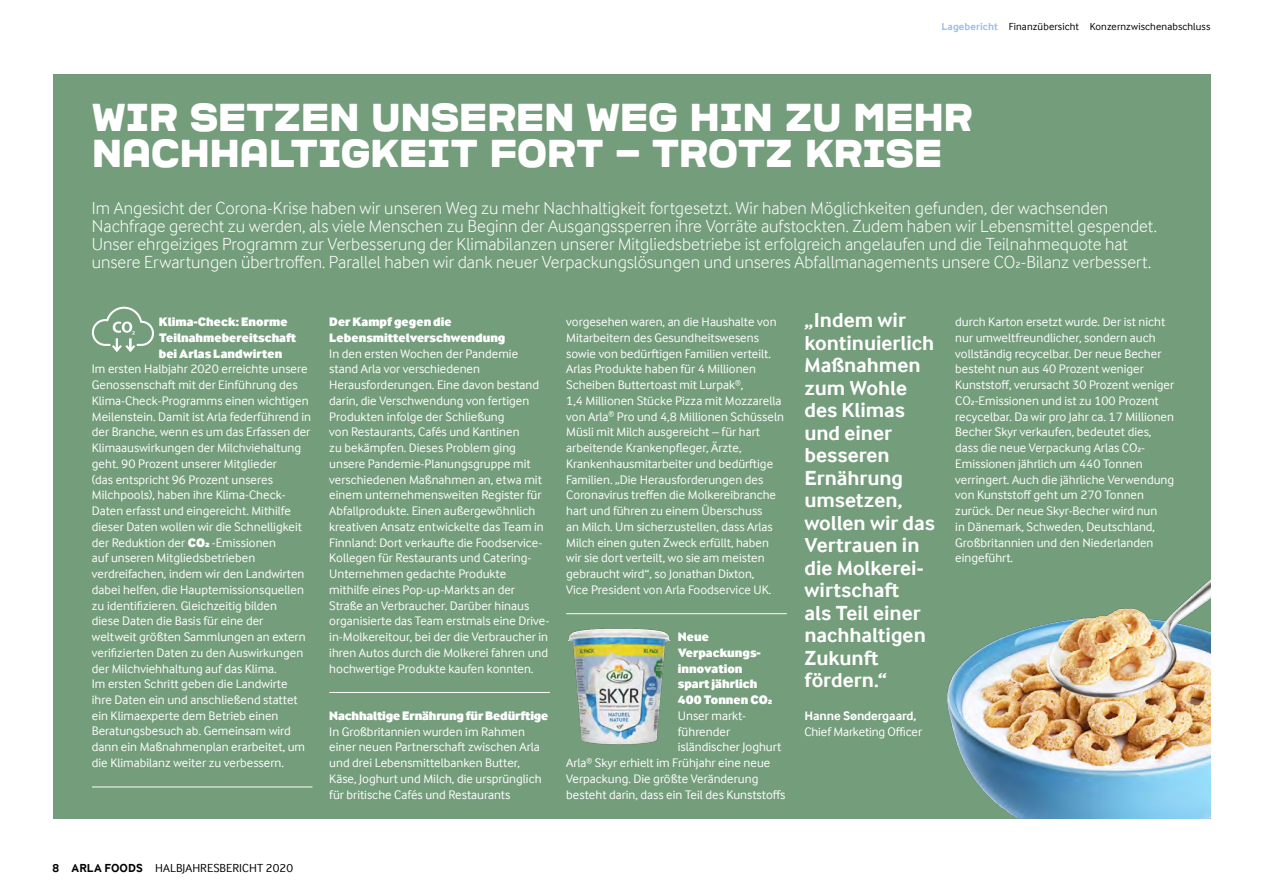
<style>
.page{position:relative;width:1263px;height:893px;background:#fff}
.page>*{position:absolute;margin:0;border:0;box-sizing:border-box;transform-origin:0 0}
.t1{font:39px/36px "ARLASTRONG";letter-spacing:-.015em;color:#fff}
.t2{font:700 21px/22.5px "Arla Inter Face";letter-spacing:-.005em;color:#fff}
.t3{font:300 18px/18px "Arla Inter Face";color:#fff}
.t4{font:12.75px/15.8px "Arla Inter Face";color:#fff}
.t5{font:900 12.75px/15.8px "Arla Inter Face";color:#fff}
.t6{font:700 12.75px "Arla Inter Face";letter-spacing:-.01em;color:#fff}
.t7{font:12px "Arla Inter Face";letter-spacing:.01em;color:#000}
.t8{font:10.5px "Arla Inter Face";letter-spacing:.01em;color:#000}
.s1{font-weight:700;color:#99c0e7}
.s2{font-weight:900}
.s3{font-weight:700}
</style>
<div class="page">
<div style="left:53px;top:74px;width:1157px;height:745px;background:#749d7b"></div>
<svg style="left:92px;top:307px;width:62px;height:45px"></svg>
<hr style="left:92px;top:787px;width:220px;height:1px;background:#fff">
<hr style="left:329px;top:692px;width:221px;height:1px;background:#fff">
<hr style="left:566px;top:613px;width:221px;height:1px;background:#fff">
<img style="left:947px;top:579px;width:263px;height:240px">
<img style="left:568px;top:628px;width:103px;height:117px">
<p class="t8" style="left:941px;top:20px;width:270px"><span class="s1">Lagebericht</span> Finanzübersicht Konzernzwischenabschluss</p>
<h1 class="t1" style="left:92px;top:100px;width:191px">WIR SETZEN</h1>
<h1 class="t1" style="left:371px;top:100px;width:95px">UNSEREN</h1>
<h1 class="t1" style="left:586px;top:100px;width:31px">WEG</h1>
<h1 class="t1" style="left:92px;top:100px;width:879px;text-indent:597px">HIN ZU MEHR<br>NACHHAL TIGKEIT FORT – TROTZ KRISE</h1>
<p class="t3" style="left:92px;top:199px;width:1066px">Im Angesicht der Corona-Krise haben wir unseren Weg zu mehr Nachhaltigkeit fortgesetzt. Wir haben Möglichkeiten gefunden, der wachsenden Nachfrage gerecht zu werden, als viele Menschen zu Beginn der Ausgangssperren ihre Vorräte aufstockten. Zudem haben wir Lebensmittel gespendet.<br>Unser ehrgeiziges Programm zur Verbesserung der Klimabilanzen unserer Mitgliedsbetriebe ist erfolgreich angelaufen und die Teilnahmequote hat unsere Erwartungen übertroffen. Parallel haben wir dank neuer Verpackungslösungen und unseres Abfallmanagements unsere CO₂-Bilanz verbessert.</p>
<p class="t5" style="left:159px;top:314px;width:139px">Klima-Check: Enorme<br>Teilnahmebereitschaft bei Arlas Landwirten</p>
<p class="t4" style="left:92px;top:361px;width:221px">Im ersten Halbjahr 2020 erreichte unsere Genossenschaft mit der Einführung des Klima-Check-Programms einen wichtigen Meilenstein. Damit ist Arla federführend in der Branche, wenn es um das Erfassen der Klimaauswirkungen der Milchviehaltung geht. 90 Prozent unserer Mitglieder<br>(das entspricht 96 Prozent unseres Milchpools), haben ihre Klima-Check-Daten erfasst und eingereicht. Mithilfe dieser Daten wollen wir die Schnelligkeit der Reduktion der <span class="s2">CO₂</span> -Emissionen<br>auf unseren Mitgliedsbetrieben verdreifachen, indem wir den Landwirten dabei helfen, die Hauptemissionsquellen zu identifizieren. Gleichzeitig bilden<br>diese Daten die Basis für eine der weltweit größten Sammlungen an extern verifizierten Daten zu den Auswirkungen der Milchviehhaltung auf das Klima.<br>Im ersten Schritt geben die Landwirte ihre Daten ein und anschließend stattet ein Klimaexperte dem Betrieb einen Beratungsbesuch ab. Gemeinsam wird dann ein Maßnahmenplan erarbeitet, um die Klimabilanz weiter zu verbessern.</p>
<p class="t5" style="left:329px;top:314px;width:178px">Der Kampf gegen die<br>Lebensmittelverschwendung</p>
<p class="t4" style="left:329px;top:345px;width:222px">In den ersten Wochen der Pandemie stand Arla vor verschiedenen Herausforderungen. Eine davon bestand darin, die Verschwendung von fertigen Produkten infolge der Schließung<br>von Restaurants, Cafés und Kantinen<br>zu bekämpfen. Dieses Problem ging unsere Pandemie-Planungsgruppe mit verschiedenen Maßnahmen an, etwa mit einem unternehmensweiten Register für Abfallprodukte. Einen außergewöhnlich kreativen Ansatz entwickelte das Team in Finnland: Dort verkaufte die Foodservice-Kollegen für Restaurants und Catering-Unternehmen gedachte Produkte mithilfe eines Pop-up-Markts an der Straße an Verbraucher. Darüber hinaus organisierte das Team erstmals eine Drive&shy;in-Molkereitour, bei der die Verbraucher in ihren Autos durch die Molkerei fahren und hochwertige Produkte kaufen konnten.</p>
<p class="t5" style="left:329px;top:707px;width:221px">Nachhaltige Ernährung für Bedürftige</p>
<p class="t4" style="left:329px;top:723px;width:214px">In Großbritannien wurden im Rahmen einer neuen Partnerschaft zwischen Arla und drei Lebensmittelbanken Butter, Käse, Joghurt und Milch, die ursprünglich für britische Cafés und Restaurants</p>
<p class="t4" style="left:566px;top:314px;width:219px">vorgesehen waren, an die Haushalte von Mitarbeitern des Gesundheitswesens sowie von bedürftigen Familien verteilt.<br>Arlas Produkte haben für 4 Millionen Scheiben Buttertoast mit Lurpak<sup>®</sup>,<br>1,4 Millionen Stücke Pizza mit Mozzarella von Arla<sup>®</sup> Pro und 4,8 Millionen Schüsseln Müsli mit Milch ausgereicht – für hart arbeitende Krankenpfleger, Ärzte, Krankenhausmitarbeiter und bedürftige Familien. „Die Herausforderungen des Coronavirus treffen die Molkereibranche hart und führen zu einem Überschuss<br>an Milch. Um sicherzustellen, dass Arlas Milch einen guten Zweck erfüllt, haben wir sie dort verteilt, wo sie am meisten gebraucht wird“, so Jonathan Dixton,<br>Vice President von Arla Foodservice UK.</p>
<p class="t5" style="left:678px;top:629px;width:96px">Neue<br>Verpackungs&shy;innovation spart jährlich<br>400 Tonnen CO₂</p>
<p class="t4" style="left:678px;top:708px;width:69px">Unser markt-</p>
<p class="t4" style="left:678px;top:723px;width:54px">führender</p>
<p class="t4" style="left:678px;top:739px;width:105px">isländischer Joghurt</p>
<p class="t4" style="left:566px;top:755px;width:206px">Arla<sup>®</sup> Skyr erhielt im Frühjahr eine neue</p>
<p class="t4" style="left:566px;top:771px;width:194px">Verpackung. Die größte Veränderung</p>
<p class="t4" style="left:566px;top:786px;width:221px">besteht darin, dass ein Teil des Kunststoffs</p>
<h2 class="t2" style="left:804px;top:309px;width:132px">„Indem wir kontinuierlich<br>Maßnahmen zum Wohle des Klimas und einer besseren<br>Ernährung umsetzen, wollen wir das<br>Vertrauen in die Molkerei&shy;wirtschaft<br>als Teil einer nachhaltigen<br>Zukunft fördern.“</h2>
<p class="t6" style="left:804px;top:708px;width:113px">Hanne Søndergaard,</p>
<p class="t4" style="left:804px;top:723px;width:119px">Chief Marketing Officer</p>
<p class="t4" style="left:955px;top:314px;width:220px">durch Karton ersetzt wurde. Der ist nicht nur umweltfreundlicher, sondern auch vollständig recycelbar. Der neue Becher besteht nun aus 40 Prozent weniger Kunststoff, verursacht 30 Prozent weniger CO₂-Emissionen und ist zu 100 Prozent recycelbar. Da wir pro Jahr ca. 17 Millionen Becher Skyr verkaufen, bedeutet dies, dass die neue Verpackung Arlas CO₂- Emissionen jährlich um 440 Tonnen verringert. Auch die jährliche Verwendung von Kunststoff geht um 270 Tonnen zurück. Der neue Skyr-Becher wird nun<br>in Dänemark, Schweden, Deutschland, Großbritannien und den Niederlanden eingeführt.</p>
<p class="t7" style="left:53px;top:861px;width:242px"><span class="s3">8 ARLA FOODS</span> HALBJAHRESBERICHT 2020</p>
</div>
